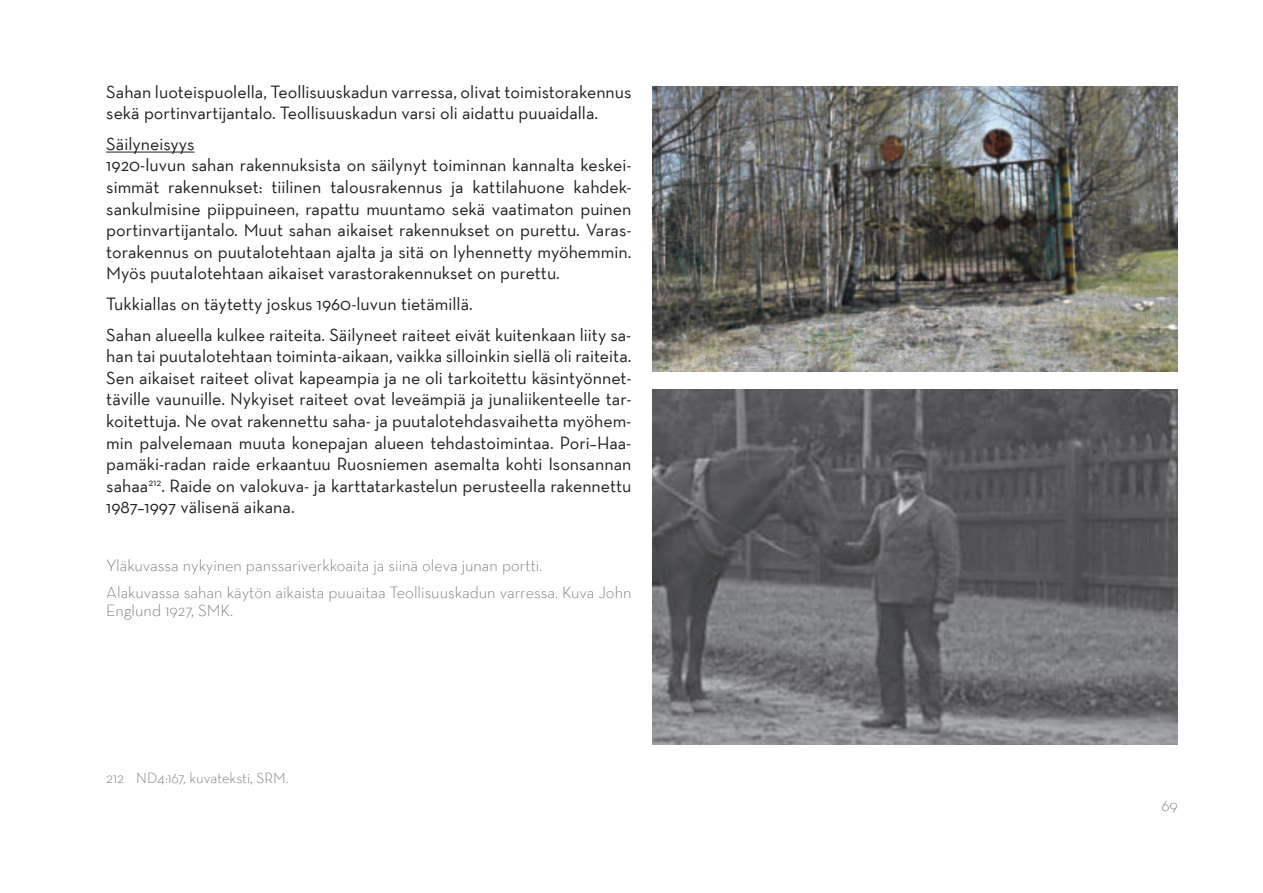
<style>
.page{position:relative;width:1263px;height:893px;background:#fff}
.page>*{position:absolute;margin:0;border:0;box-sizing:border-box;transform-origin:0 0}
.t1{font:18px/21.6px "Neutra Text";color:#231f20}
.t2{font:300 16.5px/27px "Neutra Text";color:#727477}
.t3{font:300 15px "Neutra Text";color:#727477}
</style>
<div class="page">
<hr style="left:106px;top:152px;width:89px;height:1px;background:#231f20">
<img style="left:653px;top:87px;width:525px;height:284px">
<img style="left:653px;top:389px;width:525px;height:356px">
<p class="t1" style="left:106px;top:80px;width:527px">Sahan luoteispuolella, Teollisuuskadun varressa, olivat toimistorakennus sekä portinvartijantalo. Teollisuuskadun varsi oli aidattu puuaidalla.</p>
<p class="t1" style="left:106px;top:133px;width:527px">Säilyneisyys<br>1920-luvun sahan rakennuksista on säilynyt toiminnan kannalta keskei&shy;simmät rakennukset: tiilinen talousrakennus ja kattilahuone kahdek&shy;sankulmisine piippuineen, rapattu muuntamo sekä vaatimaton puinen portinvartijantalo. Muut sahan aikaiset rakennukset on purettu. Varas&shy;torakennus on puutalotehtaan ajalta ja sitä on lyhennetty myöhemmin.<br>Myös puutalotehtaan aikaiset varastorakennukset on purettu.</p>
<p class="t1" style="left:106px;top:288px;width:527px;line-height:30.6px">Tukkiallas on täytetty joskus 1960-luvun tietämillä.<br>Sahan alueella kulkee raiteita. Säilyneet raiteet eivät kuitenkaan liity sa-</p>
<p class="t1" style="left:106px;top:345px;width:527px;text-align:justify">han tai puutalotehtaan toiminta-aikaan, vaikka silloinkin siellä oli raiteita.<br>Sen aikaiset raiteet olivat kapeampia ja ne oli tarkoitettu käsintyönnet&shy;täville vaunuille. Nykyiset raiteet ovat leveämpiä ja junaliikenteelle tar&shy;koitettuja. Ne ovat rakennettu saha- ja puutalotehdasvaihetta myöhem&shy;min palvelemaan muuta konepajan alueen tehdastoimintaa. Pori–Haa&shy;pamäki-radan raide erkaantuu Ruosniemen asemalta kohti Isonsannan sahaa<sup>212</sup>. Raide on valokuva- ja karttatarkastelun perusteella rakennettu 1987–1997 välisenä aikana.</p>
<p class="t2" style="left:106px;top:552px;width:527px">Yläkuvassa nykyinen panssariverkkoaita ja siinä oleva junan portti.<br>Alakuvassa sahan käytön aikaista puuaitaa Teollisuuskadun varressa. Kuva John</p>
<p class="t2" style="left:106px;top:597px;width:128px">Englund 1927, SMK.</p>
<p class="t3" style="left:106px;top:769px;width:184px">212 ND4:167, kuvateksti, SRM.</p>
<p class="t2" style="left:1161px;top:791px;width:18px">69</p>
</div>
